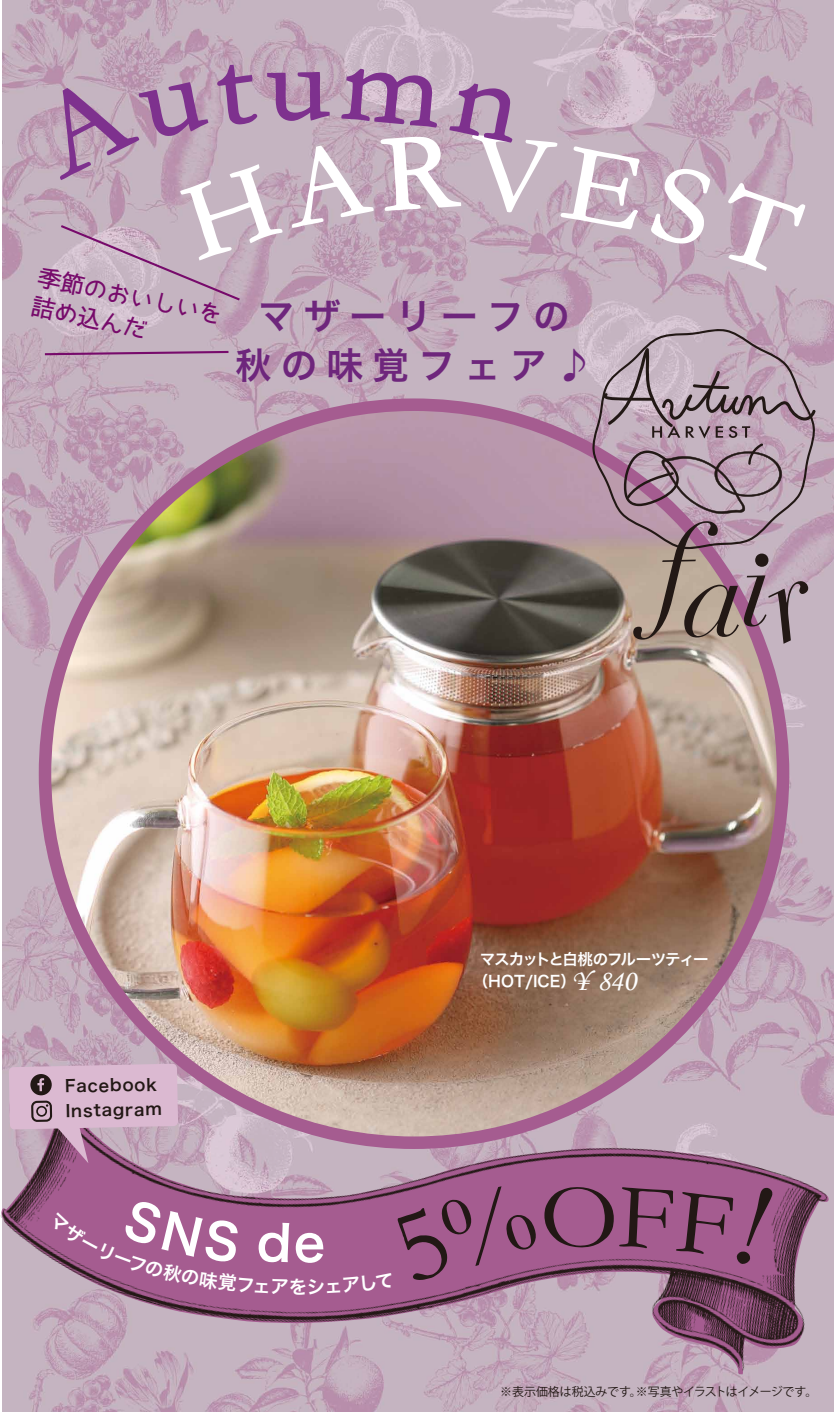
<style>
.page{position:relative;width:834px;height:1412px;background:#fff}
.page>*{position:absolute;margin:0;border:0;box-sizing:border-box;transform-origin:0 0}
.t1{font:36.69px/48.9px "Hira Kaku Pro W6";letter-spacing:.25em;color:#6e267c;text-align:center}
.t2{font:24.06px/29.8px "Bokutachino Gothic";color:#770a6b}
.t3{font:18.62px "Hira Kaku Pro W6";color:#fff}
.t4{font:16.44px/24.7px "Hira Kaku Pro W6";color:#221815}
.t5{font:15.5px/21.2px "Hira Kaku Pro W6";letter-spacing:-.065em;color:#fff}
.t6{font:11.94px "Koz Go Pro";letter-spacing:-.01em;color:#221815}
.s1{font-family:"Monotype Corsiva";font-size:30.06px}
</style>
<div class="page">
<img style="left:2px;top:1px;width:832px;height:964px">
<img style="left:44px;top:402px;width:740px;height:740px;border-radius:370px">
<img style="left:0;top:965px;width:834px;height:447px">
<svg style="left:544px;top:1187px;width:228px;height:77px;background:#8d4f79"></svg>
<svg style="left:9px;top:1063px;width:169px;height:100px;background:#c4a4ba"></svg>
<svg style="left:592px;top:328px;width:223px;height:221px;background:#b9a0af"></svg>
<svg style="left:603px;top:348px;width:212px;height:166px;background:#af98a7"></svg>
<svg style="left:649px;top:167px;width:63px;height:78px"></svg>
<svg style="left:727px;top:181px;width:79px;height:91px"></svg>
<svg style="left:59px;top:0;width:581px;height:302px;background:#c3abbe"></svg>
<svg style="left:43px;top:350px;width:188px;height:6px"></svg>
<svg style="left:633px;top:521px;width:175px;height:123px;background:#a48c90"></svg>
<svg style="left:48px;top:1200px;width:241px;height:94px;background:#ad709b"></svg>
<svg style="left:296px;top:1186px;width:240px;height:108px;background:#9b5c88"></svg>
<h2 class="t2" style="left:41px;top:261px;width:190px;rotate:12deg">季節のおいしいを詰め込んだ</h2>
<h1 class="t1" style="left:235px;top:290px;width:359px">マザーリーフの秋の味覚フェア♪</h1>
<p class="t4" style="left:65px;top:1073px;width:98px;rotate:-1deg">Facebook<br>Instagram</p>
<p class="t3" style="left:289px;top:1269px;width:20px">を</p>
<p class="t5" style="left:473px;top:948px;width:237px;text-indent:7px">マスカットと白桃のフルーツティー（HOT/ICE）<span class="s1">¥ 840</span></p>
<p class="t6" style="left:500px;top:1383px;width:318px">※表示価格は税込みです。※写真やイラストはイメージです。</p>
</div>
